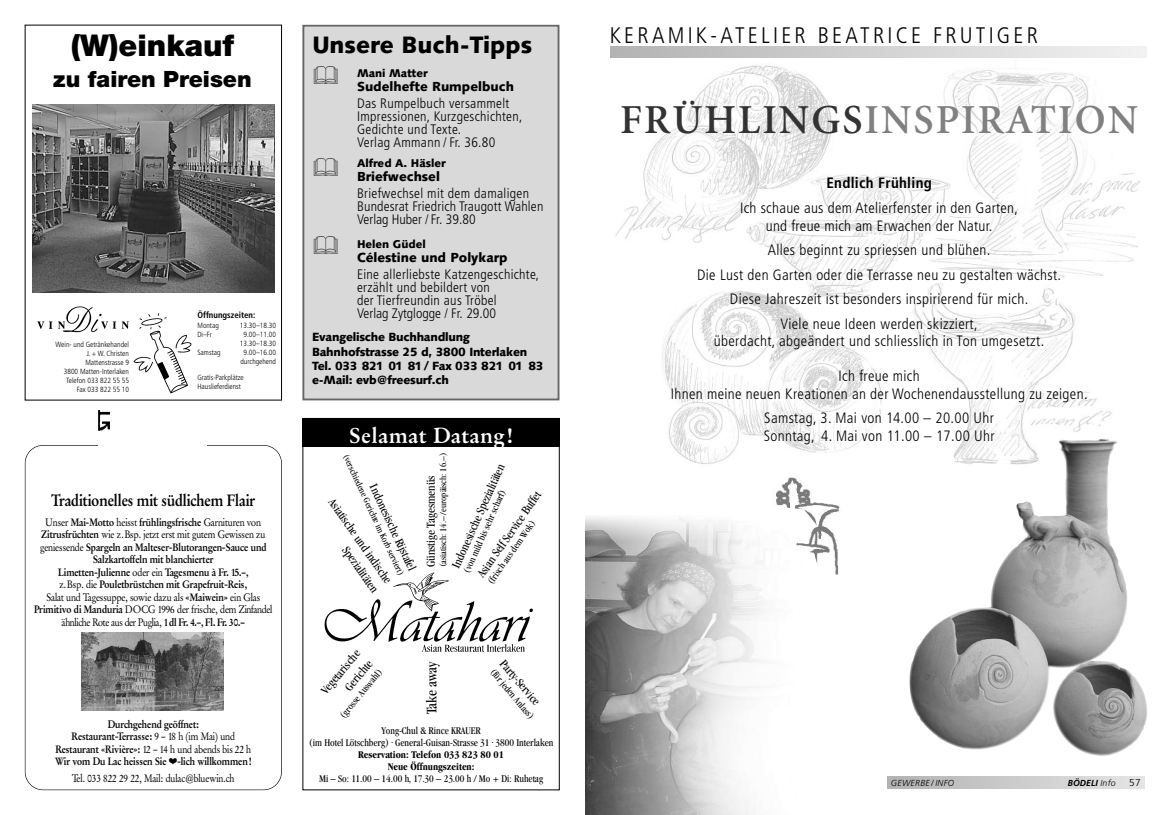
<style>
.page{position:relative;width:1170px;height:815px;background:#fff}
.page>*{position:absolute;margin:0;border:0;box-sizing:border-box;transform-origin:0 0}
.t1{font:600 41.25px "Minion";letter-spacing:.05em;color:#808080}
.t2{font:900 30px "Helvetica Neue";color:#000}
.t3{font:900 23.75px "Syntax";color:#000}
.t4{font:300 condensed 22.5px "Frutiger";letter-spacing:.145em;color:#000}
.t5{font:900 22.5px "Helvetica Neue";color:#000}
.t6{font:700 21.25px "Garamond Stempel BQ";letter-spacing:.045em;color:#fff}
.t7{font:700 16.25px "Garamond Stempel BQ";color:#000;scale:.88 1}
.t8{font:300 condensed 15px/17.5px "Frutiger";letter-spacing:.025em;color:#000;text-align:center}
.t9{font:700 condensed 15px "Frutiger";letter-spacing:.02em;color:#000}
.t10{font:condensed 15px "Garamond";color:#000}
.t11{font:300 condensed 13.75px/13.1px "Frutiger";letter-spacing:.025em;color:#000}
.t12{font:900 13.12px "Syntax";color:#000}
.t13{font:condensed 12.5px/16.2px "Garamond";color:#000;text-align:right}
.t14{font:900 11.88px/15.5px "Syntax";letter-spacing:-.02em;color:#000}
.t15{font:900 11.25px "Syntax";color:#000}
.t16{font:700 10.62px/12.5px "Garamond Stempel BQ";color:#000;text-align:center;scale:.88 1}
.t17{font:condensed 10.62px/11.9px "Garamond";color:#000;text-align:center}
.t18{font:700 condensed 10.62px/11.9px "Garamond";color:#000;text-align:center}
.t19{font:10.62px "Garamond Stempel BQ";color:#000;scale:.88 1}
.t20{font:condensed 10px "Garamond";color:#000}
.t21{font:300 10px "Frutiger";color:#000}
.t22{font:condensed 9.38px "Garamond";color:#000}
.t23{font:700 condensed 8.75px "Frutiger";color:#000}
.t24{font:italic 300 8.75px "Frutiger LT Std";letter-spacing:.035em;color:#000}
.t25{font:italic 700 8.75px "Frutiger";color:#000}
.t26{font:300 condensed 7.5px/9px "Frutiger";color:#000;text-align:center}
.s1{font-weight:400}
.s2{font-style:inherit}
.s3{color:#333}
.s4{font-family:"Frutiger LT Std";font-weight:300}
</style>
<div class="page">
<img style="left:610px;top:48px;width:537px;height:416px">
<svg style="left:610px;top:47px;width:535px;height:10px;background:#d2d2d2"></svg>
<img style="left:908px;top:438px;width:239px;height:318px">
<svg style="left:887px;top:776px;width:257px;height:12px;background:#cbcbcb"></svg>
<img style="left:585px;top:517px;width:180px;height:298px">
<svg style="left:908px;top:468px;width:94px;height:107px"></svg>
<img style="left:752px;top:477px;width:88px;height:98px">
<div style="left:25px;top:25px;width:257px;height:375px;border:1px solid #000"></div>
<img style="left:37px;top:306px;width:92px;height:27px">
<img style="left:133px;top:313px;width:59px;height:80px">
<img style="left:32px;top:105px;width:243px;height:188px">
<div style="left:304px;top:27px;width:253px;height:372px;background:#d9d9d9"></div>
<div style="left:302px;top:25px;width:257px;height:375px;border:2px solid #666"></div>
<div style="left:25px;top:445px;width:257px;height:345px;border:1px solid #000;border-radius:18px"></div>
<div style="left:98px;top:410px;width:109px;height:79px;background:#fff"></div>
<img style="left:98px;top:410px;width:13px;height:21px">
<img style="left:82px;top:632px;width:141px;height:78px">
<img style="left:324px;top:572px;width:209px;height:80px">
<div style="left:302px;top:418px;width:257px;height:28px;background:#000"></div>
<h2 class="t2" style="left:71px;top:35px;width:165px">(W)einkauf</h2>
<h3 class="t5" style="left:53px;top:71px;width:200px">zu fairen Preisen</h3>
<p class="t26" style="left:56px;top:340px;width:75px;text-align:right">Wein- und Getränkehandel<br>J. + W. Christen<br>Mattenstrasse 9<br>3800 Matten-Interlaken<br>Telefon 033 822 55 55<br>Fax 033 822 55 10</p>
<p class="t23" style="left:197px;top:312px;width:59px">Öffnungszeiten:</p>
<p class="t26" style="left:197px;top:322px;width:23px">Montag</p>
<p class="t26" style="left:240px;top:322px;width:38px">13.30–18.30</p>
<p class="t26" style="left:197px;top:331px;width:16px">Di–Fr</p>
<p class="t26" style="left:240px;top:331px;width:38px">9.00–11.00<br>13.30–18.30</p>
<p class="t26" style="left:197px;top:349px;width:25px">Samstag</p>
<p class="t26" style="left:240px;top:349px;width:37px">9.00–16.00 durchgehend</p>
<p class="t26" style="left:197px;top:374px;width:48px;text-align:left">Gratis-Parkplätze<br>Hauslieferdienst</p>
<h3 class="t7" style="left:51px;top:492px;width:233px">Traditionelles mit südlichem Flair</h3>
<p class="t16" style="left:34px;top:516px;width:272px"><span class="s1">Unser</span> Mai-Motto <span class="s1">heisst</span> frühlingsfrische <span class="s1">Garnituren von </span>Zitrusfrüchten <span class="s1">wie z.Bsp. jetzt erst mit gutem Gewissen zu geniessende</span> Spargeln an Malteser-Blutorangen-Sauce und Salzkartoffeln mit blanchierter<br>Limetten-Julienne <span class="s1">oder ein</span> Tagesmenu à Fr. 15.–,<br><span class="s1">z.Bsp. die</span> Pouletbrüstchen mit Grapefruit-Reis,<br><span class="s1">Salat und Tagessuppe, sowie dazu als</span> «Maiwein» <span class="s1">ein Glas </span>Primitivo di Manduria <span class="s1">DOCG 1996 der frische, dem Zinfandel ähnliche Rote aus der Puglia,</span> 1dl Fr. 4.–, Fl. Fr. 30.–</p>
<p class="t16" style="left:55px;top:718px;width:224px">Durchgehend geöffnet:<br>Restaurant-Terrasse: <span class="s1">9 – 18 h (im Mai) und </span>Restaurant «Rivière»: <span class="s1">12 – 14 h und abends bis 22 h </span>Wir vom Du Lac heissen Sie ❤-lich willkommen!</p>
<p class="t19" style="left:72px;top:772px;width:186px">Tel. 033 822 29 22, Mail: dulac@bluewin.ch</p>
<h3 class="t3" style="left:312px;top:36px;width:222px">Unsere Buch-Tipps</h3>
<p class="t15" style="left:357px;top:68px;width:72px">Mani Matter</p>
<p class="t12" style="left:357px;top:81px;width:158px">Sudelhefte Rumpelbuch</p>
<p class="t11" style="left:357px;top:98px;width:167px">Das Rumpelbuch versammelt<br>Impressionen, Kurzgeschichten,<br>Gedichte und Texte.<br>Verlag Ammann / Fr. 36.80</p>
<p class="t15" style="left:357px;top:159px;width:90px">Alfred A. Häsler</p>
<p class="t12" style="left:357px;top:172px;width:84px">Briefwechsel</p>
<p class="t11" style="left:357px;top:188px;width:188px">Briefwechsel mit dem damaligen<br>Bundesrat Friedrich Traugott Wahlen<br><span class="s2">Verlag Huber /</span> Fr. <span class="s2">39.80</span></p>
<p class="t15" style="left:357px;top:239px;width:70px">Helen Güdel</p>
<p class="t12" style="left:357px;top:252px;width:152px">Célestine und Polykarp</p>
<p class="t11" style="left:357px;top:269px;width:183px">Eine allerliebste Katzengeschichte, erzählt und bebildert von<br>der Tierfreundin aus Tröbel<br><span class="s2">Verlag Zytglogge /</span> Fr. <span class="s2">29.00</span></p>
<p class="t14" style="left:312px;top:330px;width:217px">Evangelische Buchhandlung<br>Bahnhofstrasse 25 d, 3800 Interlaken</p>
<p class="t14" style="left:312px;top:360px;width:233px;line-height:13.8px">Tel. 033 821 01 81 / Fax 033 821 01 83 e-Mail: evb@freesurf.ch</p>
<h3 class="t6" style="left:349px;top:424px;width:165px">Selamat Datang!</h3>
<p class="t22" style="left:349px;top:453px;width:134px;rotate:65deg">(verschiedene Gerichte im Korb serviert)</p>
<p class="t13" style="left:379px;top:482px;width:95px;rotate:65deg">Indonesische Rijstafel</p>
<p class="t13" style="left:337px;top:495px;width:102px;rotate:55deg">Asiatische und indische<br>Spezialitäten</p>
<p class="t22" style="left:439px;top:567px;width:116px;rotate:-90deg">(asiatisch: 14.– /europäisch: 16.–)</p>
<p class="t13" style="left:448px;top:565px;width:115px;rotate:-66deg">Indonesische Spezialitäten</p>
<p class="t13" style="left:423px;top:567px;width:93px;rotate:-90deg">Günstige Tagesmenüs</p>
<p class="t20" style="left:463px;top:571px;width:92px;rotate:-66deg">(von mild bis sehr scharf)</p>
<p class="t13" style="left:474px;top:572px;width:104px;rotate:-55deg">Asian Self Service Buffet</p>
<p class="t20" style="left:486px;top:581px;width:77px;rotate:-55deg">(frisch aus dem Wok)</p>
<p class="t13" style="left:318px;top:688px;width:55px;rotate:-50deg">Vegetarische<br>Gerichte</p>
<p class="t20" style="left:338px;top:714px;width:62px;rotate:-50deg">(grosse Auswahl)</p>
<h3 class="t10" style="left:426px;top:714px;width:54px;rotate:-90deg">Take away</h3>
<p class="t13" style="left:508px;top:656px;width:57px;rotate:50deg">Party-Service</p>
<p class="t20" style="left:495px;top:667px;width:64px;rotate:50deg">(für jeden Anlass)</p>
<p class="t17" style="left:309px;top:726px;width:246px">Yong-Chul &amp; Rince KRAUER<br>(im Hotel Lötschberg) . General-Guisan-Strasse 31 . 3800 Interlaken</p>
<p class="t18" style="left:358px;top:749px;width:147px">Reservation: Telefon 033 823 80 01<br>Neue Öffnungszeiten:</p>
<p class="t17" style="left:319px;top:773px;width:225px">Mi – So: 11.00 – 14.00 h, 17.30 – 23.00 h / Mo + Di: Ruhetag</p>
<h3 class="t4" style="left:609px;top:26px;width:429px">KERAMIK-ATELIER BEATRICE FRUTIGER</h3>
<h1 class="t1" style="left:620px;top:104px;width:519px"><span class="s3">FRÜHLINGS</span>INSPIRATION</h1>
<h3 class="t9" style="left:826px;top:177px;width:107px">Endlich Frühling</h3>
<h3 class="t8" style="left:740px;top:200px;width:279px">Ich schaue aus dem Atelierfenster in den Garten, und freue mich am Erwachen der Natur.</h3>
<h3 class="t8" style="left:697px;top:239px;width:365px;line-height:24.6px">Alles beginnt zu spriessen und blühen.<br>Die Lust den Garten oder die Terrasse neu zu gestalten wächst.<br>Diese Jahreszeit ist besonders inspirierend für mich.<br>Viele neue Ideen werden skizziert,</h3>
<h3 class="t8" style="left:714px;top:334px;width:332px">überdacht, abgeändert und schliesslich in Ton umgesetzt.</h3>
<h3 class="t8" style="left:670px;top:369px;width:418px">Ich freue mich<br>Ihnen meine neuen Kreationen an der Wochenendausstellung zu zeigen.</h3>
<h3 class="t8" style="left:763px;top:411px;width:232px;text-align:left">Samstag, 3. Mai von 14.00 – 20.00 Uhr<br>Sonntag, 4. Mai von 11.00 – 17.00 Uhr</h3>
<p class="t24" style="left:890px;top:779px;width:65px">GEWERBE/ INFO</p>
<p class="t25" style="left:1067px;top:779px;width:50px">BÖDELI <span class="s4">Info</span></p>
<p class="t21" style="left:1129px;top:778px;width:13px">57</p>
</div>
